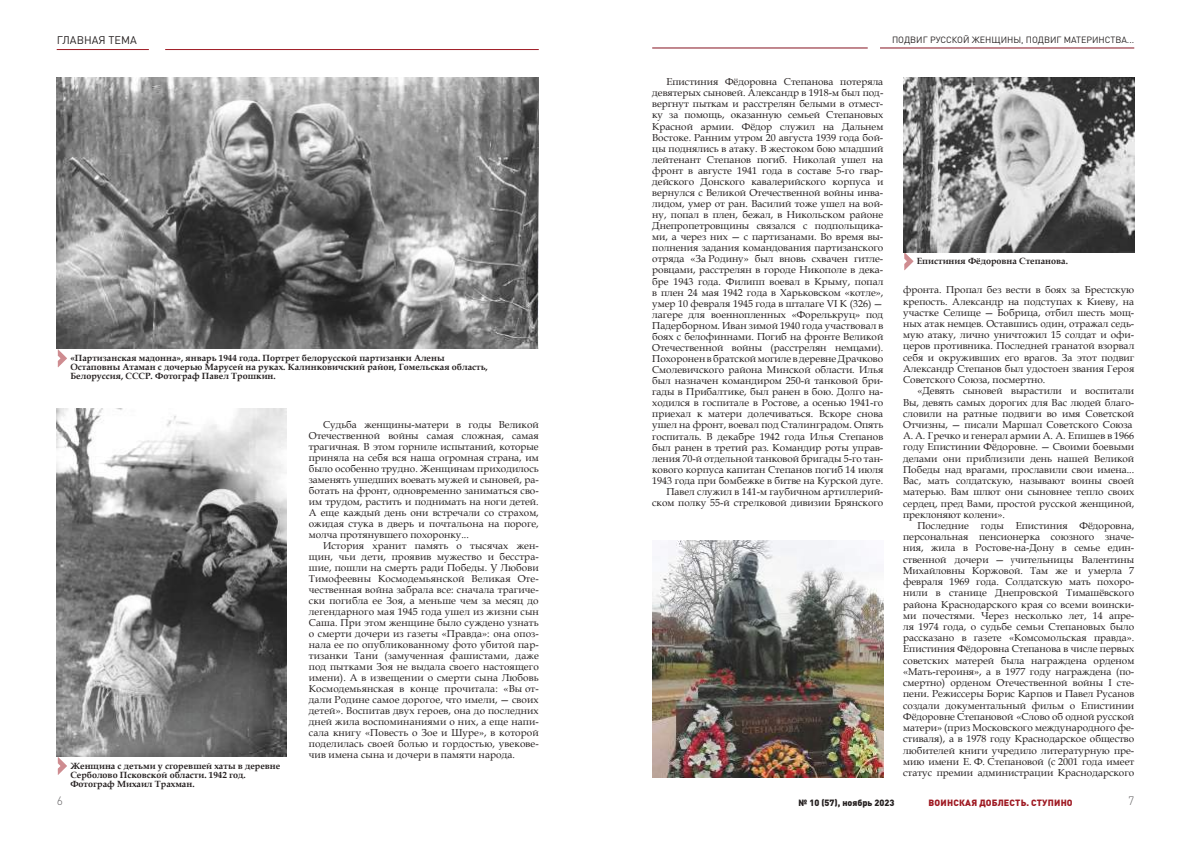
<style>
.page{position:relative;width:1191px;height:842px;background:#fff}
.page>*{position:absolute;margin:0;border:0;box-sizing:border-box;transform-origin:0 0}
.t1{font:300 12px "DIN Pro";color:#656365}
.t2{font:11px "DIN Pro";color:#241f1f}
.t3{font:10px/11.2px "Book Antiqua";color:#241f1f;text-align:justify}
.t4{font:700 9px/9px "Book Antiqua";color:#241f1f}
.t5{font:9px "DIN Pro";color:#241f1f}
.t6{font:900 9px "DIN Pro";letter-spacing:.02em;color:#9f1a23}
.t7{font:900 9px "DIN Pro";color:#241f1f}
</style>
<div class="page">
<svg style="left:58px;top:349px;width:9px;height:18px"></svg>
<svg style="left:904px;top:252px;width:9px;height:18px"></svg>
<svg style="left:58px;top:757px;width:9px;height:18px"></svg>
<hr style="left:880px;top:47px;width:254px;height:1px;background:#841220">
<hr style="left:652px;top:47px;width:215px;height:1px;background:#841220">
<hr style="left:165px;top:49px;width:374px;height:1px;background:#9f1a23">
<hr style="left:57px;top:49px;width:92px;height:1px;background:#9f1a23">
<img style="left:57px;top:78px;width:482px;height:271px">
<img style="left:57px;top:408px;width:230px;height:349px">
<img style="left:903px;top:78px;width:231px;height:174px">
<img style="left:652px;top:540px;width:231px;height:237px">
<p class="t2" style="left:57px;top:33px;width:81px">ГЛАВНАЯ ТЕМА</p>
<p class="t5" style="left:892px;top:34px;width:244px">ПОДВИГ РУССКОЙ ЖЕНЩИНЫ, ПОДВИГ МАТЕРИНСТВА...</p>
<p class="t4" style="left:70px;top:354px;width:419px">«Партизанская мадонна», январь 1944 года. Портрет белорусской партизанки Алены<br>Остаповны Атаман с дочерью Марусей на руках. Калинковичский район, Гомельская область,<br>Белоруссия, СССР. Фотограф Павел Трошкин.</p>
<p class="t4" style="left:70px;top:761px;width:211px">Женщина с детьми у сгоревшей хаты в деревне<br>Серболово Псковской области. 1942 год.<br>Фотограф Михаил Трахман.</p>
<p class="t3" style="left:309px;top:418px;width:231px;text-indent:14px">Судьба женщины-матери в годы Великой Отечественной войны самая сложная, самая трагичная. В этом горниле испытаний, которые приняла на себя вся наша огромная страна, им было особенно трудно. Женщинам приходилось заменять ушедших воевать мужей и сыновей, ра&shy;ботать на фронт, одновременно заниматься сво&shy;им трудом, растить и поднимать на ноги детей.<br>А еще каждый день они встречали со страхом, ожидая стука в дверь и почтальона на пороге, молча протянувшего похоронку...</p>
<p class="t3" style="left:309px;top:539px;width:231px;text-indent:14px">История хранит память о тысячах жен&shy;щин, чьи дети, проявив мужество и бесстра&shy;шие, пошли на смерть ради Победы. У Любови Тимофеевны Космодемьянской Великая Оте&shy;чественная война забрала все: сначала трагиче&shy;ски погибла ее Зоя, а меньше чем за месяц до легендарного мая 1945 года ушел из жизни сын Саша. При этом женщине было суждено узнать о смерти дочери из газеты «Правда»: она опоз&shy;нала ее по опубликованному фото убитой пар&shy;тизанки Тани (замученная фашистами, даже под пытками Зоя не выдала своего настоящего имени). А в извещении о смерти сына Любовь Космодемьянская в конце прочитала: «Вы от&shy;дали Родине самое дорогое, что имели, — своих детей». Воспитав двух героев, она до последних дней жила воспоминаниями о них, а еще напи&shy;сала книгу «Повесть о Зое и Шуре», в которой поделилась своей болью и гордостью, увекове&shy;чив имена сына и дочери в памяти народа.</p>
<p class="t3" style="left:652px;top:76px;width:233px;text-align:right">Епистиния Фёдоровна Степанова потеряла девятерых сыновей. Александр в 1918‑м был под&shy;вергнут пыткам и расстрелян белыми в отмест&shy;ку за помощь, оказанную семьей Степановых Красной армии. Фёдор служил на Дальнем Востоке. Ранним утром 20 августа 1939 года бой&shy;цы поднялись в атаку. В жестоком бою младший лейтенант Степанов погиб. Николай ушел на фронт в августе 1941 года в составе 5‑го гвар&shy;дейского Донского кавалерийского корпуса и вернулся с Великой Отечественной войны инва&shy;лидом, умер от ран. Василий тоже ушел на вой&shy;ну, попал в плен, бежал, в Никольском районе Днепропетровщины связался с подпольщика&shy;ми, а через них — с партизанами. Во время вы&shy;полнения задания командования партизанского отряда «За Родину» был вновь схвачен гитле&shy;ровцами, расстрелян в городе Никополе в дека&shy;бре 1943 года. Филипп воевал в Крыму, попал в плен 24 мая 1942 года в Харьковском «котле», умер 10 февраля 1945 года в шталаге VI K (326) — лагере для военнопленных «Форелькруц» под Падерборном. Иван зимой 1940 года участвовал в боях с белофиннами. Погиб на фронте Великой Отечественной войны (расстрелян немцами).<br>Похоронен в братской могиле в деревне Драчково Смолевичского района Минской области. Илья был назначен командиром 250‑й танковой бри&shy;гады в Прибалтике, был ранен в бою. Долго на&shy;ходился в госпитале в Ростове, а осенью 1941‑го приехал к матери долечиваться. Вскоре снова ушел на фронт, воевал под Сталинградом. Опять госпиталь. В декабре 1942 года Илья Степанов был ранен в третий раз. Командир роты управ&shy;ления 70‑й отдельной танковой бригады 5‑го тан&shy;кового корпуса капитан Степанов погиб 14 июля 1943 года при бомбежке в битве на Kyрской дуге.<br>Павел служил в 141‑м гаубичном артиллерий&shy;ском полку 55‑й стрелковой дивизии Брянского</p>
<p class="t4" style="left:916px;top:256px;width:153px">Епистиния Фёдоровна Степанова.</p>
<p class="t3" style="left:903px;top:284px;width:233px">фронта. Пропал без вести в боях за Брестскую крепость. Александр на подступах к Киеву, на участке Селище — Бобрица, отбил шесть мощ&shy;ных атак немцев. Оставшись один, отражал седь&shy;мую атаку, лично уничтожил 15 солдат и офи&shy;церов противника. Последней гранатой взорвал себя и окруживших его врагов. За этот подвиг Александр Степанов был удостоен звания Героя Советского Союза, посмертно.</p>
<p class="t3" style="left:903px;top:385px;width:233px;text-align:left;text-indent:14px">«Девять сыновей вырастили и воспитали Вы, девять самых дорогих для Вас людей благо&shy;словили на ратные подвиги во имя Советской Отчизны, — писали Маршал Советского Союза А. А. Гречко и генерал армии А. А. Епишев в 1966 году Епистинии Фёдоровне. — Своими боевыми делами они приблизили день нашей Великой Победы над врагами, прославили свои имена...<br>Вас, мать солдатскую, называют воины своей матерью. Вам шлют они сыновнее тепло своих сердец, пред Вами, простой русской женщиной, преклоняют колени».</p>
<p class="t3" style="left:903px;top:520px;width:233px;text-indent:14px">Последние годы Епистиния Фёдоровна, персональная пенсионерка союзного значе&shy;ния, жила в Ростове-на-Дону в семье един&shy;ственной дочери — учительницы Валентины Михайловны Коржовой. Там же и умерла 7 февраля 1969 года. Солдатскую мать похоро&shy;нили в станице Днепровской Тимашёвского района Краснодарского края со всеми воински&shy;ми почестями. Через несколько лет, 14 апре&shy;ля 1974 года, о судьбе семьи Степановых было рассказано в газете «Комсомольская правда».<br>Епистиния Фёдоровна Степанова в числе первых советских матерей была награждена орденом «Мать-героиня», а в 1977 году награждена (по&shy;смертно) орденом Отечественной войны I сте&shy;пени. Режиссеры Борис Карпов и Павел Русанов создали документальный фильм о Епистинии Фёдоровне Степановой «Слово об одной русской матери» (приз Московского международного фе&shy;стиваля), а в 1978 году Краснодарское общество любителей книги учредило литературную пре&shy;мию имени Е. Ф. Степановой (с 2001 года имеет статус премии администрации Краснодарского</p>
<p class="t1" style="left:57px;top:792px;width:8px">6</p>
<p class="t7" style="left:798px;top:795px;width:97px">№ 10 (57), ноябрь 2023</p>
<p class="t6" style="left:928px;top:795px;width:146px">ВОИНСКАЯ ДОБЛЕСТЬ. СТУПИНО</p>
<p class="t1" style="left:1128px;top:791px;width:8px">7</p>
</div>
